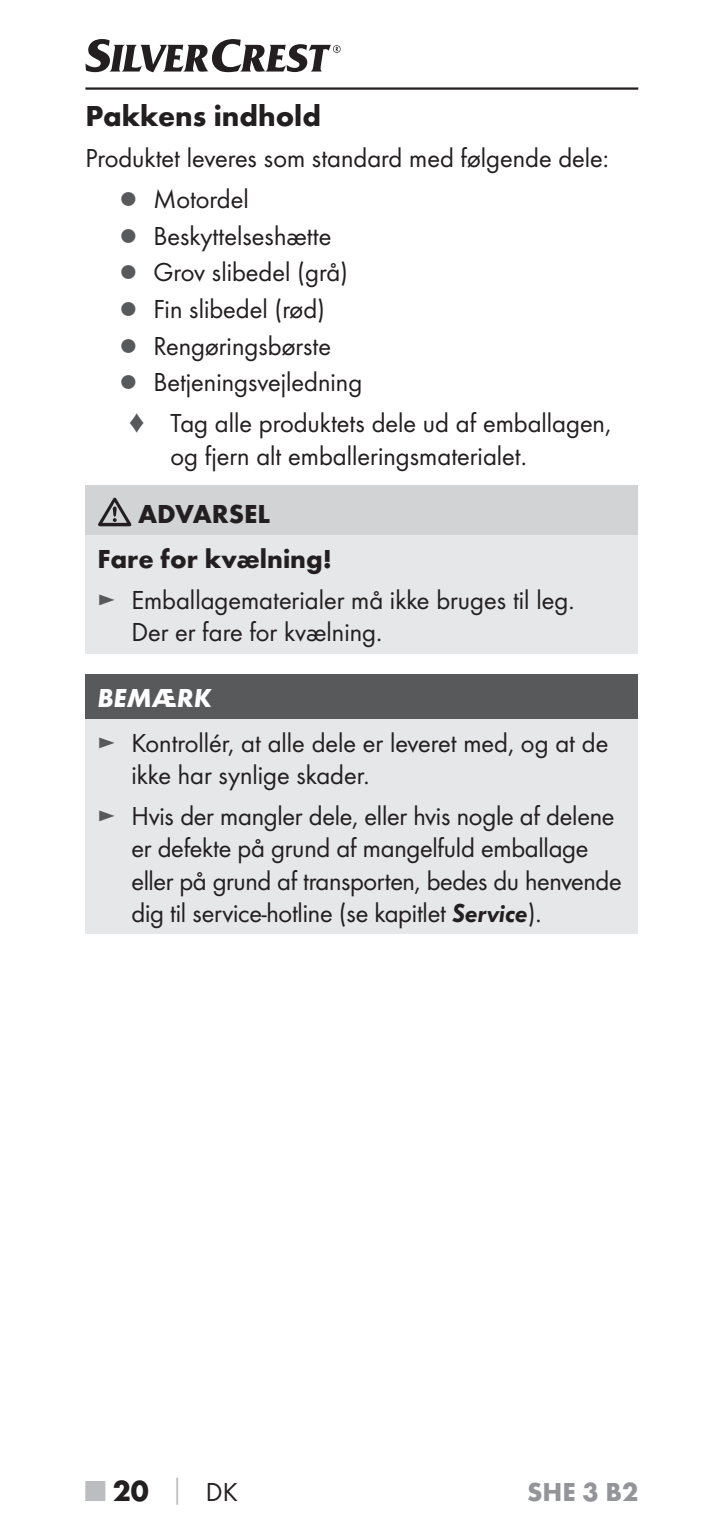
<style>
.page{position:relative;width:723px;height:1531px;background:#fff}
.page>*{position:absolute;margin:0;border:0;box-sizing:border-box;transform-origin:0 0}
.t1{font:700 30px "Futura";color:#231f20}
.t2{font:27px/32.4px "Futura Boo";color:#231f20}
.t3{font:700 27px/45.3px "Futura";color:#231f20}
.t4{font:700 27px "Futura";color:#939598}
.t5{font:italic 700 27px "Futura";color:#fff}
.s1{color:#58595b}
.s2{font-family:"Futura Dem Obl"}
.s3{color:#bbbdc0}
.s4{font-size:27px;color:#bbbdc0}
.s5{font-family:"Futura Boo";font-weight:400;font-size:27px}
</style>
<div class="page">
<hr style="left:85px;top:87px;width:553px;height:3px;background:#231f20">
<svg style="left:85px;top:39px;width:256px;height:33px"></svg>
<div style="left:85px;top:485px;width:553px;height:50px;background:#d1d3d4"></div>
<div style="left:85px;top:535px;width:553px;height:118px;background:#e6e7e8"></div>
<svg style="left:98px;top:497px;width:33px;height:29px"></svg>
<div style="left:85px;top:674px;width:553px;height:45px;background:#58595b"></div>
<div style="left:85px;top:719px;width:553px;height:215px;background:#e6e7e8"></div>
<p class="t1" style="left:85px;top:104px;width:237px">Pakkens indhold</p>
<p class="t2" style="left:119px;top:139px;width:491px;line-height:40.8px;text-indent:-34px">Produktet leveres som standard med følgende dele: <span class="s1">▯</span> Motordel</p>
<p class="t2" style="left:119px;top:219px;width:244px;line-height:36.6px"><span class="s1">▯</span> Beskyttelseshætte<br><span class="s1">▯</span> Grov slibedel (grå) <span class="s1">▯</span> Fin slibedel (rød)<br><span class="s1">▯</span> Rengøringsbørste<br><span class="s1">▯</span> Betjeningsvejledning</p>
<p class="t2" style="left:170px;top:408px;width:442px;text-indent:-43px"><span class="s1">♦</span> Tag alle produktets dele ud af emballagen, og fjern alt emballeringsmaterialet.</p>
<p class="t3" style="left:97px;top:493px;width:236px;text-indent:41px">ADVARSEL<br>Fare for kvælning!</p>
<p class="t2" style="left:131px;top:585px;width:444px;text-indent:-34px"><span class="s1">►</span> Emballagematerialer må ikke bruges til leg.<br>Der er fare for kvælning.</p>
<p class="t5" style="left:97px;top:689px;width:116px">BEMÆRK</p>
<p class="t2" style="left:131px;top:728px;width:478px;text-indent:-34px"><span class="s1">►</span> Kontrollér, at alle dele er leveret med, og at de ikke har synlige skader.</p>
<p class="t2" style="left:131px;top:801px;width:492px;text-indent:-34px"><span class="s1">►</span> Hvis der mangler dele, eller hvis nogle af delene er defekte på grund af mangelfuld emballage eller på grund af transporten, bedes du henvende dig til service-hotline (se kapitlet <span class="s2">Service</span>).</p>
<p class="t1" style="left:85px;top:1479px;width:154px"><span class="s3">■</span> 20 <span class="s4">│</span> <span class="s5">DK</span></p>
<p class="t4" style="left:527px;top:1481px;width:113px">SHE 3 B2</p>
</div>
